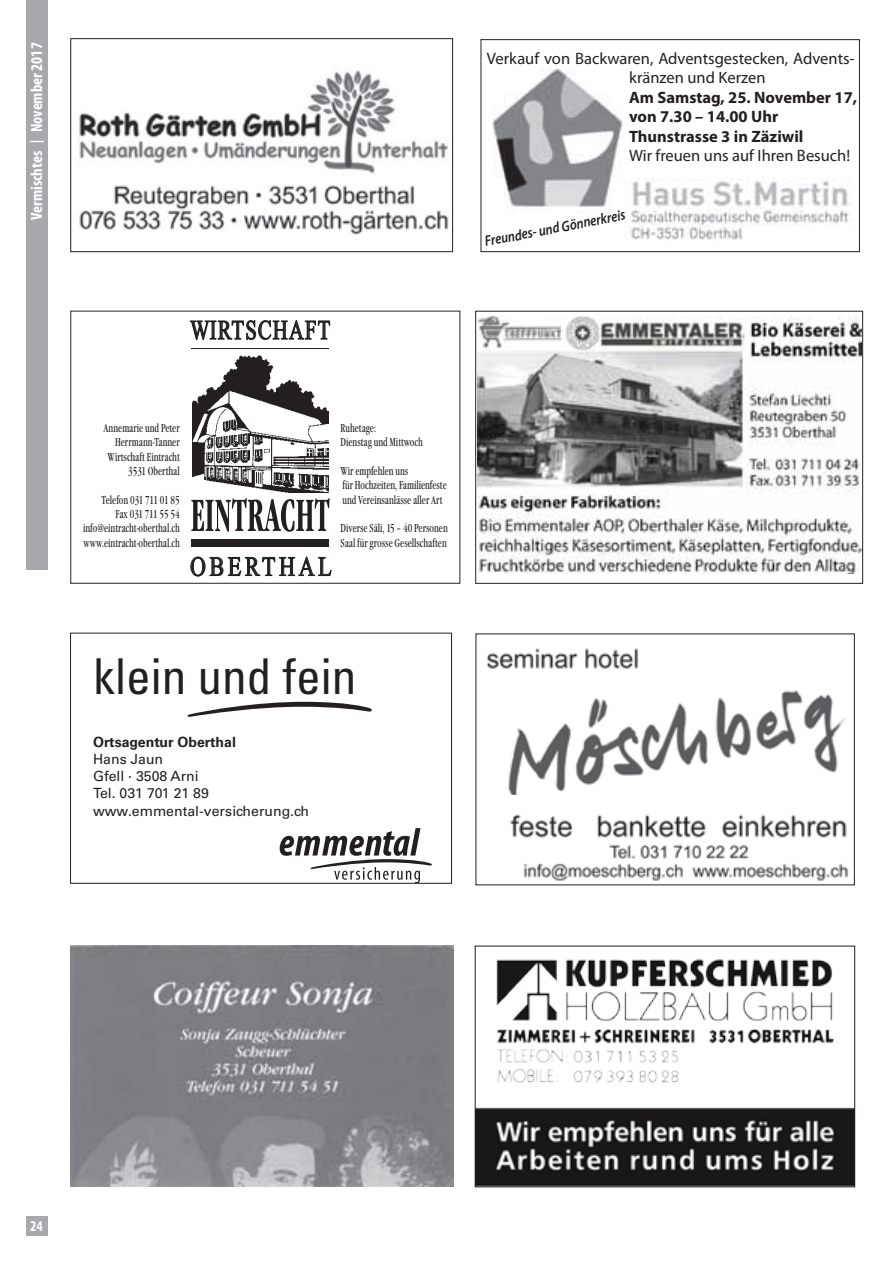
<style>
.page{position:relative;width:893px;height:1263px;background:#fff}
.page>*{position:absolute;margin:0;border:0;box-sizing:border-box;transform-origin:0 0}
.t1{font:condensed 49.35px "Univers LT Std";color:#231f20}
.t2{font:27.3px "Times New Roman";letter-spacing:.065em;color:#231f20;scale:.75 1}
.t3{font:27.3px "Times New Roman";letter-spacing:.17em;color:#231f20;scale:.8 1}
.t4{font:16.5px/19.5px "Myriad Pro";color:#231f20}
.t5{font:700 16.5px/19.5px "Myriad Pro";color:#231f20}
.t6{font:700 condensed 16.5px "Myriad Pro";color:#fff}
.t7{font:italic 600 15px "Myriad Pro";color:#231f20;scale:.85 1}
.t8{font:700 condensed 15px "Myriad Pro";color:#fff}
.t9{font:14.1px/17.2px "Univers LT Std";color:#231f20}
.t10{font:700 14.1px "Univers LT Std";color:#231f20}
.t11{font:condensed 12px/14.4px "Garamond Itc T";color:#231f20;scale:.8 1}
.s1{font-size:13.5px}
</style>
<div class="page">
<div style="left:26px;top:1216px;width:21px;height:19px;background:#a8a9ad"></div>
<div style="left:26px;top:0;width:21px;height:570px;background:#a8a9ad"></div>
<div style="left:192px;top:539px;width:137px;height:8px;background:#231f20"></div>
<hr style="left:192px;top:348px;width:137px;height:1px;background:#231f20">
<svg style="left:191px;top:498px;width:139px;height:34px"></svg>
<img style="left:192px;top:355px;width:137px;height:138px">
<svg style="left:190px;top:320px;width:140px;height:20px"></svg>
<svg style="left:191px;top:557px;width:140px;height:19px"></svg>
<div style="left:70px;top:311px;width:390px;height:273px;border:1px solid #262324"></div>
<img style="left:492px;top:69px;width:357px;height:171px">
<div style="left:481px;top:39px;width:379px;height:213px;border:1px solid #231f20"></div>
<svg style="left:187px;top:702px;width:185px;height:15px"></svg>
<svg style="left:280px;top:828px;width:152px;height:54px"></svg>
<img style="left:476px;top:814px;width:379px;height:72px">
<img style="left:487px;top:648px;width:358px;height:147px">
<img style="left:477px;top:316px;width:384px;height:258px">
<div style="left:475px;top:311px;width:388px;height:273px;border:1px solid #231f20"></div>
<img style="left:477px;top:959px;width:376px;height:226px">
<div style="left:475px;top:946px;width:380px;height:241px;border:1px solid #231f20"></div>
<img style="left:79px;top:70px;width:370px;height:165px">
<div style="left:70px;top:38px;width:383px;height:214px;border:1px solid #231f20"></div>
<img style="left:70px;top:946px;width:384px;height:241px">
<div style="left:70px;top:633px;width:382px;height:251px;border:1px solid #231f20"></div>
<h3 class="t6" style="left:26px;top:220px;width:179px;rotate:-90deg">Vermischtes <span class="s1">|</span> November 2017</h3>
<h2 class="t2" style="left:190px;top:315px;width:188px">WIRTSCHAFT</h2>
<p class="t11" style="left:104px;top:421px;width:97px;text-align:right">Annemarie und Peter<br>Herrmann-Tanner<br>Wirtschaft Eintracht<br>3531 Oberthal</p>
<p class="t11" style="left:83px;top:493px;width:122px;text-align:right">Telefon 031 711 01 85<br>Fax 031 711 55 54 info@eintracht-oberthal.ch www.eintracht-oberthal.ch</p>
<h2 class="t3" style="left:190px;top:552px;width:178px">OBERTHAL</h2>
<p class="t11" style="left:341px;top:421px;width:104px">Ruhetage:<br>Dienstag und Mittwoch</p>
<p class="t11" style="left:341px;top:464px;width:134px">Wir empfehlen uns<br>für Hochzeiten, Familienfeste und Vereinsanlässe aller Art</p>
<p class="t11" style="left:341px;top:521px;width:136px">Diverse Säli, 15 – 40 Personen<br>Saal für grosse Gesellschaften</p>
<h1 class="t1" style="left:93px;top:645px;width:265px">klein und fein</h1>
<p class="t10" style="left:93px;top:734px;width:144px">Ortsagentur Oberthal</p>
<p class="t9" style="left:93px;top:751px;width:218px">Hans Jaun<br>Gfell · 3508 Arni<br>Tel. 031 701 21 89 www.emmental-versicherung.ch</p>
<h3 class="t4" style="left:629px;top:48px;width:227px;text-indent:-142px">Verkauf von Backwaren, Adventsgestecken, Advents&shy;kränzen und Kerzen</h3>
<h3 class="t5" style="left:629px;top:87px;width:229px">Am Samstag, 25. November 17, von 7.30 – 14.00 Uhr<br>Thunstrasse 3 in Zäziwil</h3>
<h3 class="t4" style="left:629px;top:146px;width:223px">Wir freuen uns auf Ihren Besuch!</h3>
<p class="t7" style="left:483px;top:232px;width:170px;rotate:-11deg">Freundes- und Gönnerkreis</p>
<p class="t8" style="left:30px;top:1216px;width:14px">24</p>
</div>
